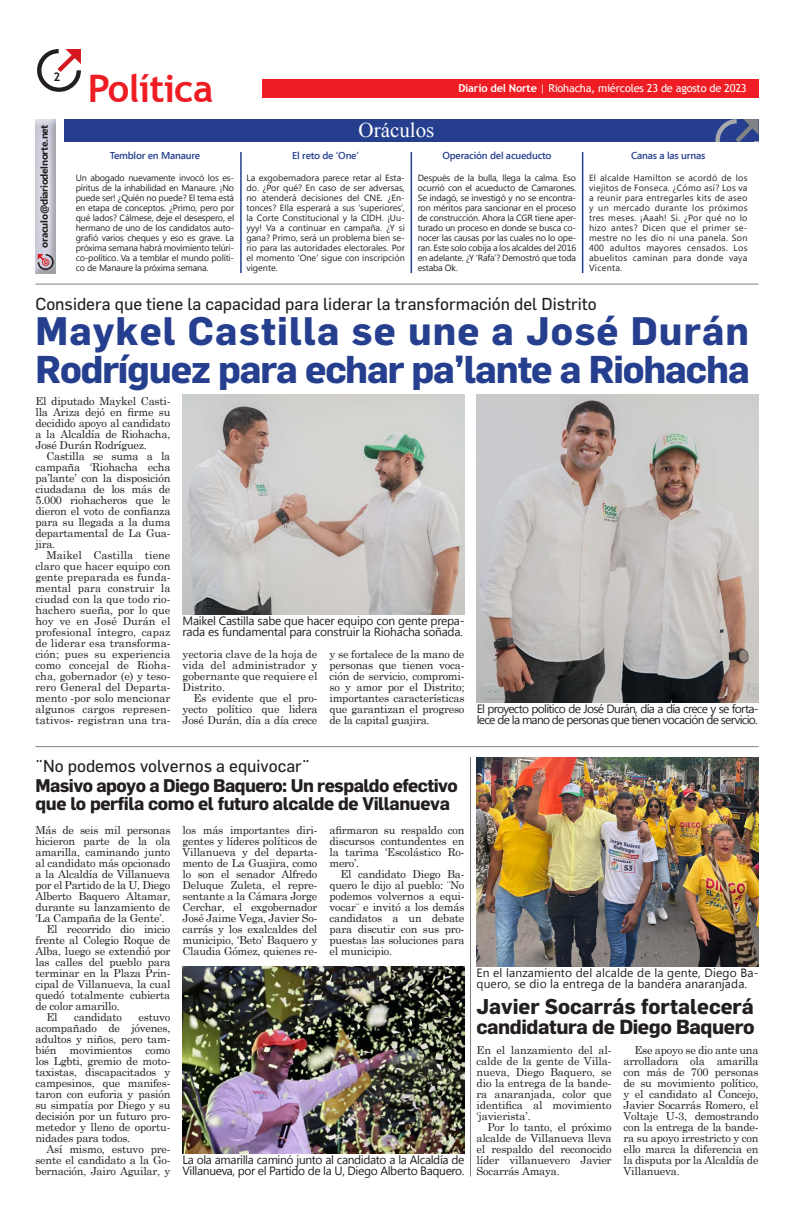
<style>
.page{position:relative;width:794px;height:1219px;background:#fff}
.page>*{position:absolute;margin:0;border:0;box-sizing:border-box;transform-origin:0 0}
.Título_medio_34pt{font:700 39px "Flama";letter-spacing:.03em;color:#253f8e}
.Título_medio_34pt-2{font:700 38px "Flama";letter-spacing:-.03em;color:#253f8e}
.Texto_capitular{font:700 38px "Trebuchet MS";letter-spacing:-.02em;color:#ee1d23}
.Título_medio_22pt{font:700 21px "Flama";color:#231f20}
.t1{font:21px "Times New Roman";color:#fff}
.Título_medio_22pt-2{font:700 20px "Flama";letter-spacing:-.02em;color:#231f20}
.Titulo_Medio_30Pt{font:700 18px/18px "Flama";letter-spacing:-.025em;color:#231f20}
.Antetitulo{font:17px "Flama";color:#231f20}
.Pié_de_foto{font:12px/11px "Segoe UI";letter-spacing:-.03em;color:#231f20}
.Pié_de_foto-2{font:12px/11px "Segoe UI";letter-spacing:-.06em;color:#231f20}
.Pié_de_foto-3{font:12px/11px "Segoe UI";letter-spacing:.01em;color:#231f20}
.Texto_capitular-2{font:700 12px "Trebuchet MS";color:#231f20}
.Texto{font:11px/11px "Century Schoolbook";letter-spacing:-.02em;color:#231f20;text-align:justify}
.Texto_sin_sangrias{font:11px/11px "Century Schoolbook";letter-spacing:-.02em;color:#231f20;text-align:justify}
.Texto-2{font:11px "Trebuchet MS";letter-spacing:-.02em;color:#fff}
.Titulo_Balcones{font:600 10px "Segoe UI";letter-spacing:-.02em;color:#253f8e}
.Texto-3{font:700 10px "Segoe UI";letter-spacing:-.03em;color:#231f20}
.Texto_Balcones{font:9px/10px "Segoe UI";letter-spacing:-.02em;color:#231f20;text-align:justify}
.s1{font-weight:700}
</style>
<div class="page">
<div style="left:262px;top:79px;width:496px;height:18px;background:#ee1d23"></div>
<svg style="left:37px;top:49px;width:44px;height:43px"></svg>
<div style="left:64px;top:119px;width:694px;height:22px;background:#253f8e"></div>
<svg style="left:715px;top:119px;width:43px;height:22px"></svg>
<div style="left:35px;top:119px;width:22px;height:155px;background:#231f20;opacity:.75"></div>
<svg style="left:38px;top:254px;width:16px;height:16px"></svg>
<hr style="left:240px;top:152px;width:2px;height:121px;background:#253f8e">
<hr style="left:410px;top:152px;width:2px;height:121px;background:#253f8e">
<hr style="left:582px;top:152px;width:1px;height:121px;background:#253f8e">
<hr style="left:35px;top:284px;width:723px;height:1px;background:#7e8083">
<hr style="left:35px;top:746px;width:723px;height:1px;background:#7e8083">
<img style="left:182px;top:394px;width:282px;height:220px">
<img style="left:476px;top:394px;width:282px;height:308px">
<img style="left:182px;top:966px;width:282px;height:187px">
<img style="left:476px;top:757px;width:282px;height:209px">
<hr style="left:470px;top:757px;width:1px;height:419px;background:#7e8083">
<p class="Texto_capitular-2" style="left:54px;top:69px;width:8px">2</p>
<p class="Texto-3" style="left:37px;top:248px;width:124px;rotate:-90deg">oraculo@diariodelnorte.net</p>
<p class="Texto_capitular" style="left:88px;top:65px;width:127px">Política</p>
<p class="Texto-2" style="left:458px;top:81px;width:290px"><span class="s1">Diario del Norte</span> | Riohacha, miércoles 23 de agosto de 2023</p>
<p class="t1" style="left:359px;top:115px;width:77px">Oráculos</p>
<p class="Titulo_Balcones" style="left:110px;top:149px;width:92px">Temblor en Manaure</p>
<p class="Titulo_Balcones" style="left:292px;top:149px;width:68px">El reto de ‘One’</p>
<p class="Titulo_Balcones" style="left:442px;top:149px;width:111px">Operación del acueducto</p>
<p class="Titulo_Balcones" style="left:631px;top:149px;width:76px">Canas a las urnas</p>
<p class="Texto_Balcones" style="left:76px;top:172px;width:160px">Un abogado nuevamente invocó los es&shy;píritus de la inhabilidad en Manaure. ¡No puede ser! ¿Quién no puede? El tema está en etapa de conceptos. ¿Primo, pero por qué lados? Cálmese, deje el desespero, el hermano de uno de los candidatos auto&shy;grafió varios cheques y eso es grave. La próxima semana habrá movimiento telúri&shy;co-político. Va a temblar el mundo políti&shy;co de Manaure la próxima semana.</p>
<p class="Texto_Balcones" style="left:246px;top:172px;width:160px">La exgobernadora parece retar al Esta&shy;do. ¿Por qué? En caso de ser adversas, no atenderá decisiones del CNE. ¿En&shy;tonces? Ella esperará a sus ‘superiores’, la Corte Constitucional y la CIDH. ¡Uu&shy;yyy! Va a continuar en campaña. ¿Y si gana? Primo, será un problema bien se&shy;rio para las autoridades electorales. Por el momento ‘One’ sigue con inscripción vigente.</p>
<p class="Texto_Balcones" style="left:418px;top:172px;width:160px">Después de la bulla, llega la calma. Eso ocurrió con el acueducto de Camarones.<br>Se indagó, se investigó y no se encontra&shy;ron méritos para sancionar en el proceso de construcción. Ahora la CGR tiene aper&shy;turado un proceso en donde se busca co&shy;nocer las causas por las cuales no lo ope&shy;ran. Este solo cobija a los alcaldes del 2016 en adelante. ¿Y ‘Rafa’? Demostró que toda estaba Ok.</p>
<p class="Texto_Balcones" style="left:589px;top:172px;width:160px">El alcalde Hamilton se acordó de los viejitos de Fonseca. ¿Cómo así? Los va a reunir para entregarles kits de aseo y un mercado durante los próximos tres meses. ¡Aaah! Si. ¿Por qué no lo hizo antes? Dicen que el primer se&shy;mestre no les dio ni una panela. Son 400 adultos mayores censados. Los abuelitos caminan para donde vaya Vicenta.</p>
<p class="Antetitulo" style="left:35px;top:294px;width:563px">Considera que tiene la capacidad para liderar la transformación del Distrito</p>
<p class="Título_medio_34pt" style="left:35px;top:307px;width:715px">Maykel Castilla se une a José Durán</p>
<p class="Título_medio_34pt-2" style="left:35px;top:346px;width:716px">Rodríguez para echar pa’lante a Riohacha</p>
<p class="Texto_sin_sangrias" style="left:35px;top:395px;width:136px">El diputado Maykel Casti&shy;lla Ariza dejó en firme su decidido apoyo al candidato a la Alcaldía de Riohacha, José Durán Rodríguez.</p>
<p class="Texto" style="left:35px;top:450px;width:136px;text-indent:11px">Castilla se suma a la campaña ‘Riohacha echa pa’lante’ con la disposición ciudadana de los más de 5.000 riohacheros que le dieron el voto de confianza para su llegada a la duma departamental de La Gua&shy;jira.</p>
<p class="Texto" style="left:35px;top:549px;width:136px;text-indent:11px">Maikel Castilla tiene claro que hacer equipo con gente preparada es funda&shy;mental para construir la ciudad con la que todo rio&shy;hachero sueña, por lo que hoy ve en José Durán el profesional íntegro, capaz de liderar esa transforma&shy;ción; pues su experiencia como concejal de Rioha&shy;cha, gobernador (e) y teso&shy;rero General del Departa&shy;mento -por solo mencionar algunos cargos represen&shy;tativos- registran una tra-</p>
<p class="Pié_de_foto" style="left:182px;top:615px;width:283px">Maikel Castilla sabe que hacer equipo con gente prepa&shy;rada es fundamental para construir la Riohacha soñada.</p>
<p class="Texto" style="left:182px;top:648px;width:136px">yectoria clave de la hoja de vida del administrador y gobernante que requiere el Distrito.</p>
<p class="Texto" style="left:182px;top:692px;width:136px;text-indent:11px">Es evidente que el pro&shy;yecto político que lidera José Durán, día a día crece</p>
<p class="Texto" style="left:329px;top:648px;width:136px">y se fortalece de la mano de personas que tienen voca&shy;ción de servicio, compromi&shy;so y amor por el Distrito; importantes características que garantizan el progreso de la capital guajira.</p>
<p class="Pié_de_foto-2" style="left:477px;top:703px;width:283px">El proyecto político de José Durán, día a día crece y se forta&shy;lece de la mano de personas que tienen vocación de servicio.</p>
<p class="Antetitulo" style="left:35px;top:756px;width:276px">¨No podemos volvernos a equivocar¨</p>
<p class="Titulo_Medio_30Pt" style="left:35px;top:776px;width:424px">Masivo apoyo a Diego Baquero: Un respaldo efectivo que lo perfila como el futuro alcalde de Villanueva</p>
<p class="Texto_sin_sangrias" style="left:35px;top:824px;width:136px">Más de seis mil personas hicieron parte de la ola amarilla, caminando junto al candidato más opcionado a la Alcaldía de Villanueva por el Partido de la U, Diego Alberto Baquero Altamar, durante su lanzamiento de ‘La Campaña de la Gente’.</p>
<p class="Texto" style="left:35px;top:923px;width:136px;text-indent:11px">El recorrido dio inicio frente al Colegio Roque de Alba, luego se extendió por las calles del pueblo para terminar en la Plaza Prin&shy;cipal de Villanueva, la cual quedó totalmente cubierta de color amarillo.</p>
<p class="Texto" style="left:46px;top:1011px;width:13px">El</p>
<p class="Texto" style="left:74px;top:1011px;width:49px">candidato</p>
<p class="Texto" style="left:329px;top:824px;width:136px">afirmaron su respaldo con discursos contundentes en la tarima ‘Escolástico Ro&shy;mero’.</p>
<p class="Texto" style="left:329px;top:868px;width:136px;text-indent:11px">El candidato Diego Ba&shy;quero le dijo al pueblo: ¨No podemos volvernos a equi&shy;vocar¨ e invitó a los demás candidatos a un debate para discutir con sus pro&shy;puestas las soluciones para el municipio.</p>
<p class="Texto" style="left:182px;top:824px;width:136px">los más importantes diri&shy;gentes y líderes políticos de Villanueva y del departa&shy;mento de La Guajira, como lo son el senador Alfredo Deluque Zuleta, el repre&shy;sentante a la Cámara Jorge Cerchar, el exgobernador José Jaime Vega, Javier So&shy;carrás y los exalcaldes del municipio, ‘Beto’ Baquero y Claudia Gómez, quienes re-</p>
<p class="Texto" style="left:35px;top:1011px;width:136px;text-indent:103px">estuvo acompañado de jóvenes, adultos y niños, pero tam&shy;bién movimientos como los Lgbti, gremio de moto&shy;taxistas, discapacitados y campesinos, que manifes&shy;taron con euforia y pasión su simpatía por Diego y su decisión por un futuro pro&shy;metedor y lleno de oportu&shy;nidades para todos.</p>
<p class="Texto" style="left:35px;top:1143px;width:136px;text-indent:11px">Así mismo, estuvo pre&shy;sente el candidato a la Go&shy;bernación, Jairo Aguilar, y</p>
<p class="Pié_de_foto" style="left:182px;top:1154px;width:283px">La ola amarilla caminó junto al candidato a la Alcaldía de<br>Villanueva, por el Partido de la U, Diego Alberto Baquero.</p>
<p class="Pié_de_foto-3" style="left:476px;top:967px;width:283px">En el lanzamiento del alcalde de la gente, Diego Ba&shy;quero, se dio la entrega de la bandera anaranjada.</p>
<p class="Título_medio_22pt" style="left:476px;top:994px;width:279px">Javier Socarrás fortalecerá</p>
<p class="Título_medio_22pt-2" style="left:476px;top:1015px;width:279px">candidatura de Diego Baquero</p>
<p class="Texto_sin_sangrias" style="left:476px;top:1044px;width:136px">En el lanzamiento del al&shy;calde de la gente de Villa&shy;nueva, Diego Baquero, se dio la entrega de la bande&shy;ra anaranjada, color que identifica al movimiento ‘javierista’.</p>
<p class="Texto" style="left:476px;top:1121px;width:136px;text-indent:11px">Por lo tanto, el próximo alcalde de Villanueva lleva el respaldo del reconocido líder villanuevero Javier Socarrás Amaya.</p>
<p class="Texto" style="left:623px;top:1044px;width:136px;text-indent:11px">Ese apoyo se dio ante una arrolladora ola amarilla con más de 700 personas de su movimiento político, y el candidato al Concejo, Javier Socarrás Romero, el Voltaje U-3, demostrando con la entrega de la bande&shy;ra su apoyo irrestricto y con ello marca la diferencia en la disputa por la Alcaldía de Villanueva.</p>
</div>
